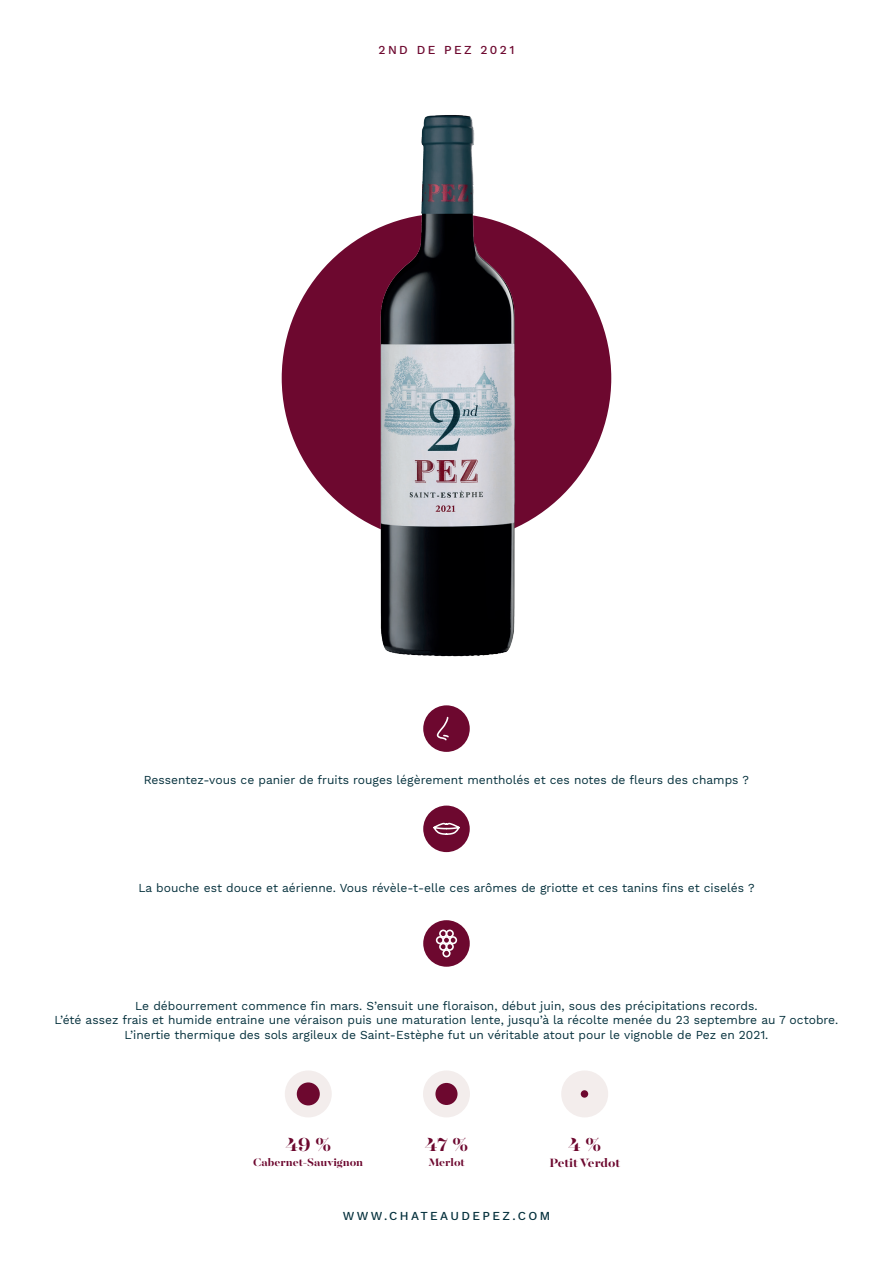
<style>
.page{position:relative;width:893px;height:1263px;background:#fff}
.page>*{position:absolute;margin:0;border:0;box-sizing:border-box;transform-origin:0 0}
.t1{font:700 21px "Majesti Banner";color:#6d082f}
.t2{font:700 13.5px "Majesti Banner";color:#6d082f}
.t3{font:12px/14.4px "Work Sans";color:#032f3b;text-align:center}
.t4{font:700 12px "Majesti Banner";color:#6d082f}
.t5{font:500 12px "Work Sans";letter-spacing:.2em;color:#032f3b}
.t6{font:500 12px "Work Sans";letter-spacing:.2em;color:#6d082f}
</style>
<div class="page">
<div style="left:285px;top:1070px;width:47px;height:47px;background:#f3edec;border-radius:50%"></div>
<div style="left:423px;top:1070px;width:47px;height:47px;background:#f3edec;border-radius:50%"></div>
<div style="left:561px;top:1070px;width:47px;height:47px;background:#f3edec;border-radius:50%"></div>
<div style="left:282px;top:213px;width:329px;height:330px;background:#6d082f;border-radius:50%"></div>
<div style="left:297px;top:1082px;width:23px;height:23px;background:#6d082f;border-radius:50%"></div>
<div style="left:435px;top:1083px;width:22px;height:22px;background:#6d082f;border-radius:50%"></div>
<div style="left:581px;top:1090px;width:7px;height:8px;background:#6d082f;border-radius:50%"></div>
<div style="left:423px;top:920px;width:47px;height:47px;background:#6d082f;border-radius:50%"></div>
<svg style="left:436px;top:929px;width:21px;height:28px"></svg>
<div style="left:423px;top:805px;width:47px;height:47px;background:#6d082f;border-radius:50%"></div>
<svg style="left:433px;top:822px;width:27px;height:13px"></svg>
<img style="left:319px;top:115px;width:255px;height:637px">
<p class="t6" style="left:379px;top:43px;width:137px">2ND DE PEZ 2021</p>
<p class="t3" style="left:144px;top:773px;width:607px">Ressentez-vous ce panier de fruits rouges légèrement mentholés et ces notes de fleurs des champs ?</p>
<p class="t3" style="left:138px;top:881px;width:618px">La bouche est douce et aérienne. Vous révèle-t-elle ces arômes de griotte et ces tanins fins et ciselés ?</p>
<p class="t3" style="left:55px;top:999px;width:785px">Le débourrement commence fin mars. S’ensuit une floraison, début juin, sous des précipitations records.<br>L’été assez frais et humide entraine une véraison puis une maturation lente, jusqu’à la récolte menée du 23 septembre au 7 octobre.<br>L’inertie thermique des sols argileux de Saint-Estèphe fut un véritable atout pour le vignoble de Pez en 2021.</p>
<h1 class="t1" style="left:285px;top:1131px;width:47px">49 %</h1>
<p class="t4" style="left:253px;top:1154px;width:111px">Cabernet-Sauvignon</p>
<h1 class="t1" style="left:425px;top:1131px;width:45px">47 %</h1>
<p class="t4" style="left:428px;top:1154px;width:38px">Merlot</p>
<h1 class="t1" style="left:568px;top:1131px;width:34px">4 %</h1>
<p class="t2" style="left:549px;top:1154px;width:72px">Petit Verdot</p>
<p class="t5" style="left:343px;top:1209px;width:209px">WWW.CHATEAUDEPEZ.COM</p>
</div>
